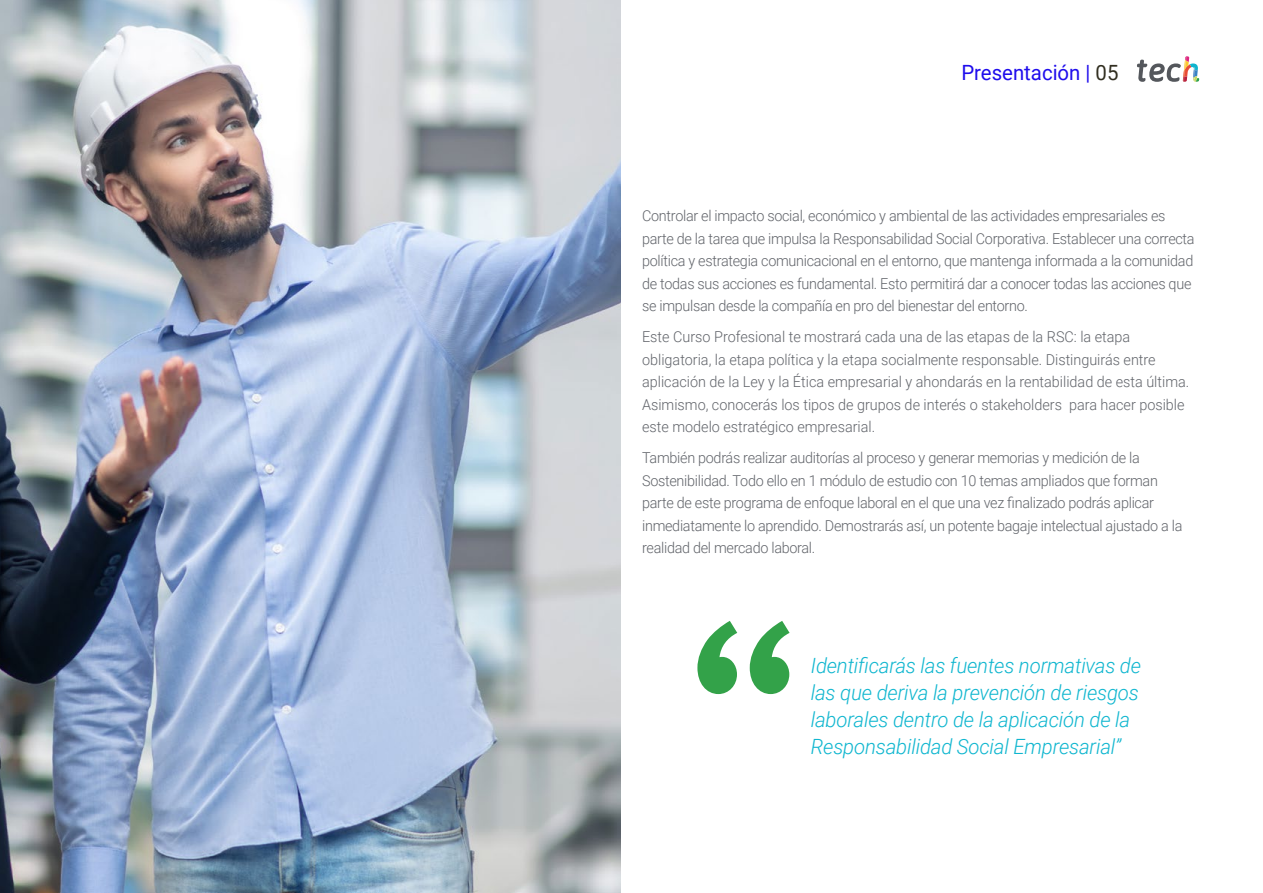
<style>
.page{position:relative;width:1263px;height:893px;background:#fff}
.page>*{position:absolute;margin:0;border:0;box-sizing:border-box;transform-origin:0 0}
.t1{font:italic 300 21px/27px "Roboto";letter-spacing:-.01em;color:#0fb6cf}
.t2{font:21px "Roboto";color:#1f0dec}
.t3{font:300 15px/22.5px "Roboto";letter-spacing:-.02em;color:#61646a;scale:.96 1}
.t4{font:300 15px/22.5px "Roboto";color:#61646a;scale:.96 1}
.s1{color:#312e20}
</style>
<div class="page">
<img style="left:0;top:0;width:621px;height:893px">
<svg style="left:1137px;top:56px;width:62px;height:26px"></svg>
<svg style="left:697px;top:621px;width:92px;height:73px"></svg>
<h1 class="t2" style="left:961px;top:57px;width:159px">Presentación | <span class="s1">05</span></h1>
<p class="t3" style="left:642px;top:204px;width:577px">Controlar el impacto social, económico y ambiental de las actividades empresariales es parte de la tarea que impulsa la Responsabilidad Social Corporativa. Establecer una correcta política y estrategia comunicacional en el entorno, que mantenga informada a la comunidad de todas sus acciones es fundamental. Esto permitirá dar a conocer todas las acciones que se impulsan desde la compañía en pro del bienestar del entorno.</p>
<p class="t4" style="left:642px;top:325px;width:571px">Este Curso Profesional te mostrará cada una de las etapas de la RSC: la etapa obligatoria, la etapa política y la etapa socialmente responsable. Distinguirás entre aplicación de la Ley y la Ética empresarial y ahondarás en la rentabilidad de esta última.<br>Asimismo, conocerás los tipos de grupos de interés o stakeholders para hacer posible este modelo estratégico empresarial.</p>
<p class="t3" style="left:642px;top:446px;width:564px">También podrás realizar auditorías al proceso y generar memorias y medición de la Sostenibilidad. Todo ello en 1 módulo de estudio con 10 temas ampliados que forman parte de este programa de enfoque laboral en el que una vez finalizado podrás aplicar inmediatamente lo aprendido. Demostrarás así, un potente bagaje intelectual ajustado a la realidad del mercado laboral.</p>
<h1 class="t1" style="left:811px;top:651px;width:332px">Identificarás las fuentes normativas de las que deriva la prevención de riesgos laborales dentro de la aplicación de la Responsabilidad Social Empresarial”</h1>
</div>
